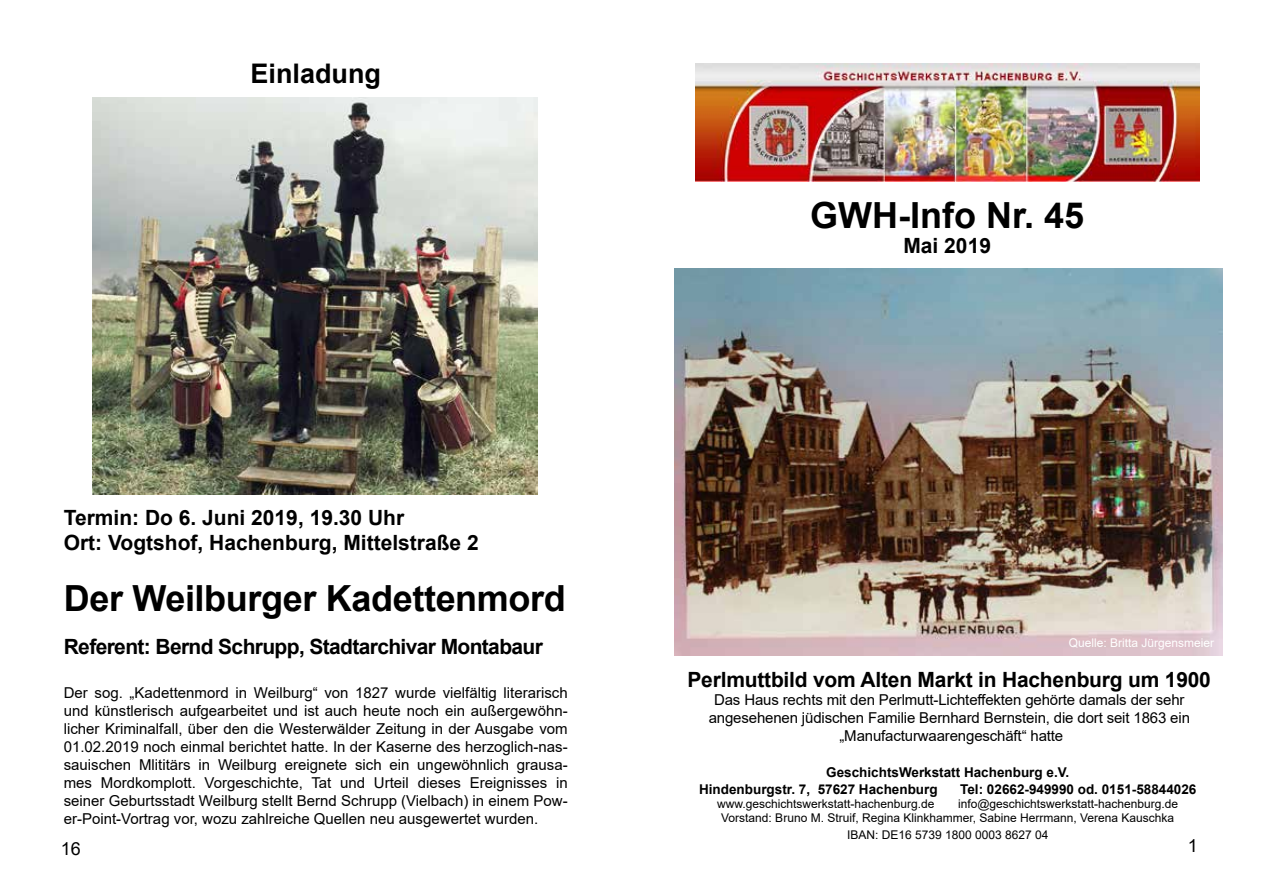
<style>
.page{position:relative;width:1263px;height:893px;background:#fff}
.page>*{position:absolute;margin:0;border:0;box-sizing:border-box;transform-origin:0 0}
.t1{font:700 36px "Arial";letter-spacing:-.01em;color:#000}
.t2{font:700 27px "Arial";color:#000}
.t3{font:700 21px/25.2px "Arial";letter-spacing:-.01em;color:#000}
.t4{font:700 21px "Arial";letter-spacing:-.03em;color:#000}
.t5{font:18px "Arial";color:#000}
.t6{font:15px/18px "Arial";letter-spacing:-.01em;color:#000;text-align:center}
.t7{font:700 13.5px/16.2px "Arial";color:#000}
.t8{font:12px/14.4px "Arial";color:#000}
.t9{font:12px "Arial";color:#fff}
</style>
<div class="page">
<img style="left:695px;top:64px;width:504px;height:118px">
<img style="left:675px;top:269px;width:547px;height:386px">
<img style="left:92px;top:97px;width:445px;height:398px">
<h2 class="t2" style="left:250px;top:55px;width:132px">Einladung</h2>
<h1 class="t1" style="left:810px;top:190px;width:276px">GWH-Info Nr. 45</h1>
<h3 class="t3" style="left:903px;top:234px;width:89px">Mai 2019</h3>
<h3 class="t3" style="left:64px;top:505px;width:416px">Termin: Do 6. Juni 2019, 19.30 Uhr<br>Ort: Vogtshof, Hachenburg, Mittelstraße 2</h3>
<h1 class="t1" style="left:64px;top:573px;width:504px">Der Weilburger Kadettenmord</h1>
<h3 class="t4" style="left:64px;top:632px;width:481px">Referent: Bernd Schrupp, Stadtarchivar Montabaur</h3>
<p class="t6" style="left:64px;top:683px;width:505px;text-align:justify">Der sog. „Kadettenmord in Weilburg“ von 1827 wurde vielfältig literarisch und künstlerisch aufgearbeitet und ist auch heute noch ein außergewöhn&shy;licher Kriminalfall, über den die Westerwälder Zeitung in der Ausgabe vom 01.02.2019 noch einmal berichtet hatte. In der Kaserne des herzoglich-nas&shy;sauischen Mlititärs in Weilburg ereignete sich ein ungewöhnlich grausa&shy;mes Mordkomplott. Vorgeschichte, Tat und Urteil dieses Ereignisses in seiner Geburtsstadt Weilburg stellt Bernd Schrupp (Vielbach) in einem Pow&shy;er-Point-Vortrag vor, wozu zahlreiche Quellen neu ausgewertet wurden.</p>
<p class="t9" style="left:1069px;top:634px;width:147px">Quelle: Britta Jürgensmeier</p>
<h3 class="t3" style="left:687px;top:668px;width:525px">Perlmuttbild vom Alten Markt in Hachenburg um 1900</h3>
<p class="t6" style="left:709px;top:691px;width:483px">Das Haus rechts mit den Perlmutt-Lichteffekten gehörte damals der sehr angesehenen jüdischen Familie Bernhard Bernstein, die dort seit 1863 ein „Manufacturwaarengeschäft“ hatte</p>
<p class="t7" style="left:699px;top:765px;width:372px;text-indent:127px">GeschichtsWerkstatt Hachenburg e.V.<br>Hindenburgstr. 7, 57627 Hachenburg</p>
<p class="t7" style="left:960px;top:781px;width:238px">Tel: 02662-949990 od. 0151-58844026</p>
<p class="t8" style="left:721px;top:796px;width:458px;text-indent:237px">info@geschichtswerkstatt-hachenburg.de<br>Vorstand: Bruno M. Struif, Regina Klinkhammer, Sabine Herrmann, Verena Kauschka</p>
<p class="t8" style="left:847px;top:827px;width:203px">IBAN: DE16 5739 1800 0003 8627 04</p>
<p class="t8" style="left:717px;top:796px;width:219px">www.geschichtswerkstatt-hachenburg.de</p>
<p class="t5" style="left:61px;top:836px;width:22px">16</p>
<p class="t5" style="left:1188px;top:833px;width:12px">1</p>
</div>
